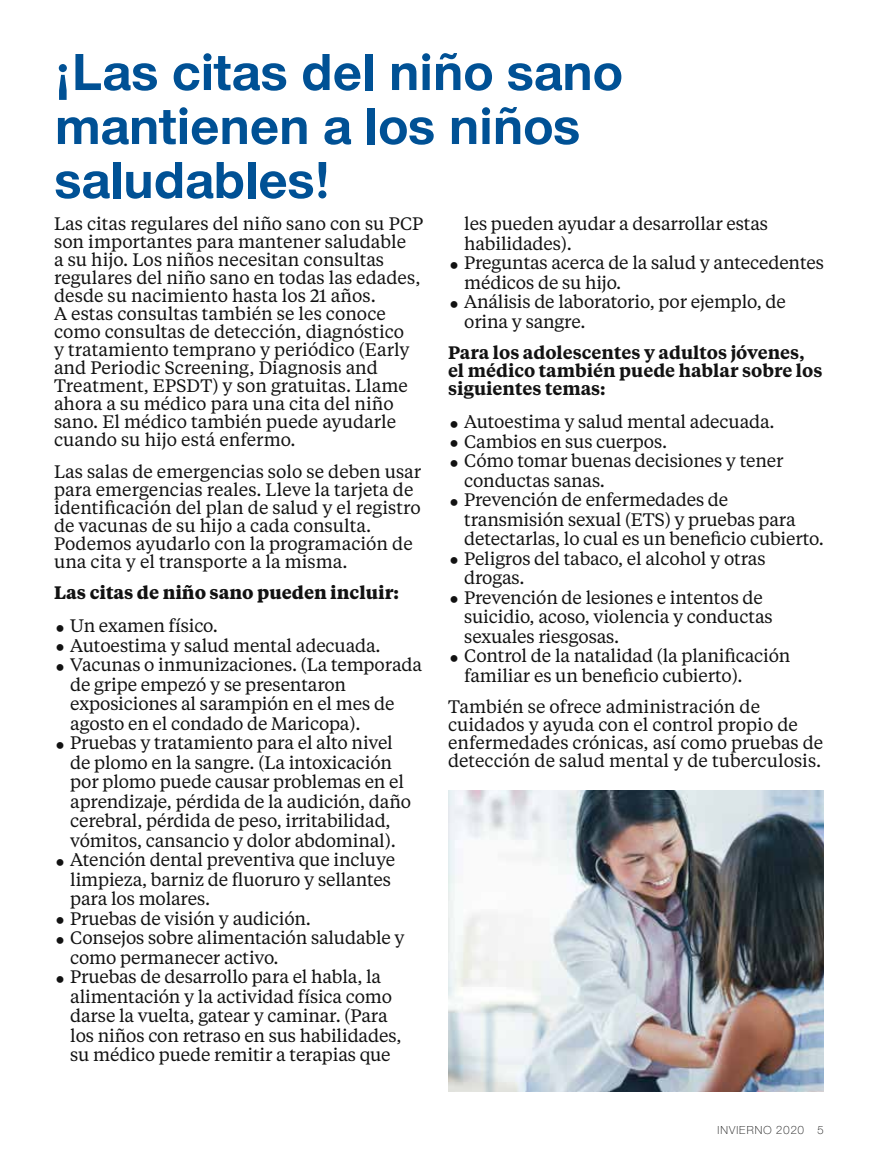
<style>
.page{position:relative;width:878px;height:1161px;background:#fff}
.page>*{position:absolute;margin:0;border:0;box-sizing:border-box;transform-origin:0 0}
.t1{font:700 54px/54px "UHC Sans";color:#005195}
.t2{font:18px/19.5px "UHC Serif Text";letter-spacing:-.01em;color:#121212}
.t3{font:600 18px/18px "UHC Serif Text";color:#121212}
.t4{font:700 18px "UHC Serif Text";color:#121212}
.t5{font:300 12px "UHC Sans";letter-spacing:.04em;color:#121212}
</style>
<div class="page">
<img style="left:448px;top:790px;width:376px;height:302px">
<h1 class="t1" style="left:55px;top:43px;width:569px">¡Las citas del niño sano mantienen a los niños saludables!</h1>
<p class="t2" style="left:54px;top:214px;width:371px;line-height:18px">Las citas regulares del niño sano con su PCP son importantes para mantener saludable<br>a su hijo. Los niños necesitan consultas regulares del niño sano en todas las edades, desde su nacimiento hasta los 21 años.<br>A estas consultas también se les conoce como consultas de detección, diagnóstico<br>y tratamiento temprano y periódico (Early and Periodic Screening, Diagnosis and Treatment, EPSDT) y son gratuitas. Llame ahora a su médico para una cita del niño sano. El médico también puede ayudarle cuando su hijo está enfermo.</p>
<p class="t2" style="left:54px;top:462px;width:369px;line-height:18px">Las salas de emergencias solo se deben usar para emergencias reales. Lleve la tarjeta de identificación del plan de salud y el registro de vacunas de su hijo a cada consulta.<br>Podemos ayudarlo con la programación de una cita y el transporte a la misma.</p>
<p class="t4" style="left:54px;top:580px;width:346px">Las citas de niño sano pueden incluir:</p>
<p class="t2" style="left:70px;top:615px;width:353px">Un examen físico.<br>Autoestima y salud mental adecuada.<br>Vacunas o inmunizaciones. (La temporada de gripe empezó y se presentaron exposiciones al sarampión en el mes de agosto en el condado de Maricopa).<br>Pruebas y tratamiento para el alto nivel<br>de plomo en la sangre. (La intoxicación por plomo puede causar problemas en el aprendizaje, pérdida de la audición, daño cerebral, pérdida de peso, irritabilidad, vómitos, cansancio y dolor abdominal).<br>Atención dental preventiva que incluye limpieza, barniz de fluoruro y sellantes para los molares.<br>Pruebas de visión y audición.<br>Consejos sobre alimentación saludable y como permanecer activo.<br>Pruebas de desarrollo para el habla, la alimentación y la actividad física como darse la vuelta, gatear y caminar. (Para<br>los niños con retraso en sus habilidades, su médico puede remitir a terapias que</p>
<p class="t2" style="left:464px;top:213px;width:361px">les pueden ayudar a desarrollar estas habilidades).<br>Preguntas acerca de la salud y antecedentes médicos de su hijo.<br>Análisis de laboratorio, por ejemplo, de orina y sangre.</p>
<p class="t3" style="left:448px;top:343px;width:376px">Para los adolescentes y adultos jóvenes, el médico también puede hablar sobre los siguientes temas:</p>
<p class="t2" style="left:464px;top:411px;width:361px">Autoestima y salud mental adecuada.<br>Cambios en sus cuerpos.<br>Cómo tomar buenas decisiones y tener conductas sanas.<br>Prevención de enfermedades de transmisión sexual (ETS) y pruebas para detectarlas, lo cual es un beneficio cubierto.<br>Peligros del tabaco, el alcohol y otras drogas.<br>Prevención de lesiones e intentos de suicidio, acoso, violencia y conductas sexuales riesgosas.<br>Control de la natalidad (la planificación familiar es un beneficio cubierto).</p>
<p class="t2" style="left:448px;top:697px;width:377px;line-height:18px">También se ofrece administración de cuidados y ayuda con el control propio de enfermedades crónicas, así como pruebas de detección de salud mental y de tuberculosis.</p>
<p class="t5" style="left:717px;top:1122px;width:108px">INVIERNO 2020 5</p>
</div>
